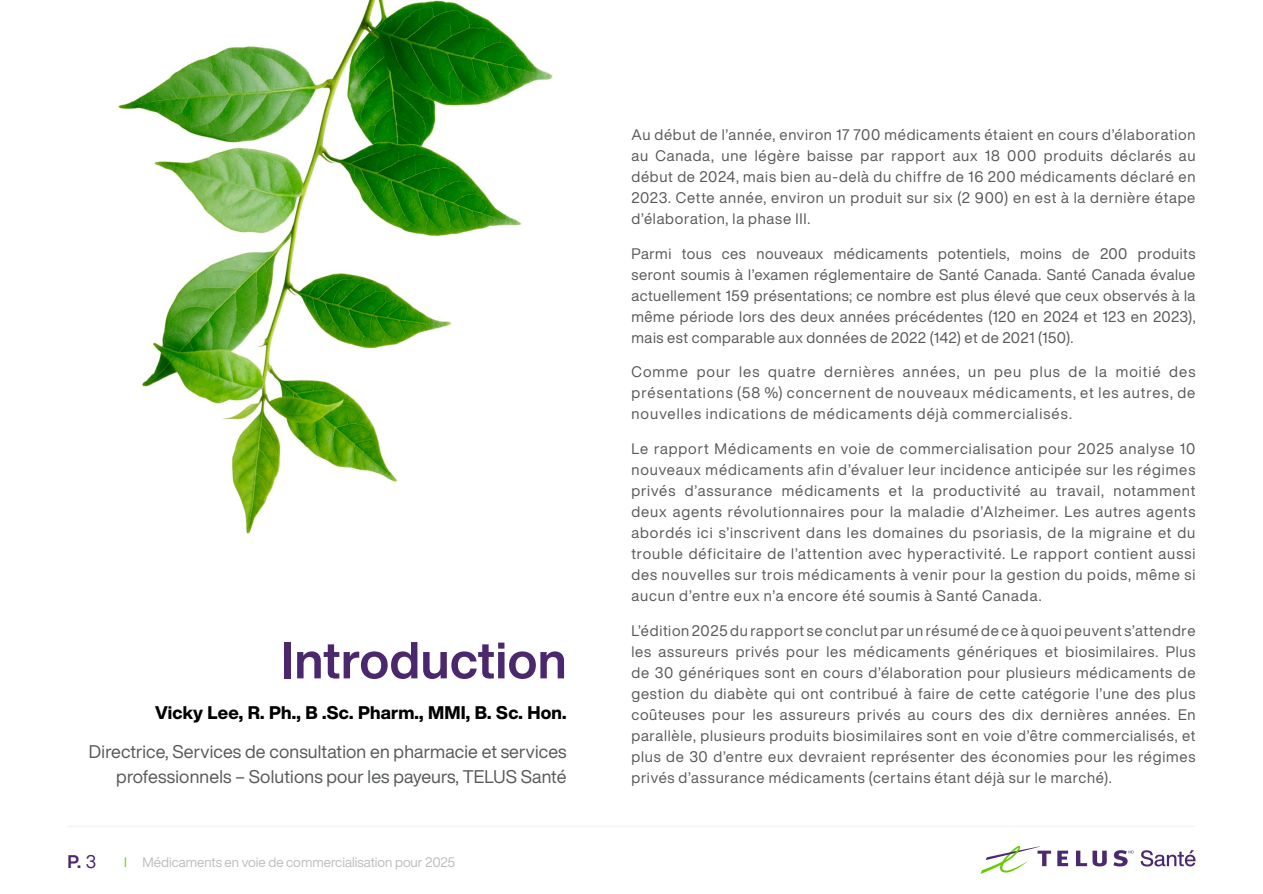
<style>
.page{position:relative;width:1263px;height:894px;background:#fff}
.page>*{position:absolute;margin:0;border:0;box-sizing:border-box;transform-origin:0 0}
.Body{font:51px "H Nfor TELUS Display Bd";letter-spacing:.01em;color:#4b286d}
.Body-2{font:18px/25.5px "H Nfor TELUS Display";letter-spacing:.01em;color:#58595b;text-align:right}
.Body-3{font:18px "H Nfor TELUS Display X Bd";letter-spacing:.01em;color:#000}
.t1{font:18px "H Nfor TELUS Display Bd";color:#4b286d}
.Body-4{font:15px/21px "H Nfor TELUS Display";letter-spacing:.05em;color:#58595b;text-align:justify}
.t2{font:13.5px "H Nfor TELUS Display";color:#bcbec0}
.s1{font-family:"H Nfor TELUS Display"}
.s2{color:#6c0}
</style>
<div class="page">
<hr style="left:68px;top:825px;width:1127px;height:1px;background:#f4f5f7">
<svg style="left:1057px;top:850px;width:11px;height:15px"></svg>
<svg style="left:1076px;top:850px;width:30px;height:16px"></svg>
<svg style="left:981px;top:845px;width:70px;height:28px"></svg>
<svg style="left:1113px;top:850px;width:21px;height:16px"></svg>
<svg style="left:1140px;top:850px;width:55px;height:16px"></svg>
<img style="left:118px;top:0;width:435px;height:534px">
<p class="Body" style="left:281px;top:625px;width:287px">Introduction</p>
<p class="Body-3" style="left:155px;top:699px;width:413px">Vicky Lee, R. Ph., B .Sc. Pharm., MMI, B. Sc. Hon.</p>
<p class="Body-2" style="left:89px;top:738px;width:479px">Directrice, Services de consultation en pharmacie et services professionnels – Solutions pour les payeurs, TELUS Santé</p>
<p class="t1" style="left:68px;top:849px;width:30px">P. <span class="s1">3</span></p>
<p class="t2" style="left:124px;top:853px;width:332px"><span class="s2">l</span> Médicaments en voie de commercialisation pour 2025</p>
<p class="Body-4" style="left:631px;top:124px;width:565px">Au début de l’année, environ 17 700 médicaments étaient en cours d’élaboration au Canada, une légère baisse par rapport aux 18 000 produits déclarés au début de 2024, mais bien au-delà du chiffre de 16 200 médicaments déclaré en 2023. Cette année, environ un produit sur six (2 900) en est à la dernière étape d’élaboration, la phase III.</p>
<p class="Body-4" style="left:631px;top:243px;width:565px">Parmi tous ces nouveaux médicaments potentiels, moins de 200 produits seront soumis à l’examen réglementaire de Santé Canada. Santé Canada évalue actuellement 159 présentations; ce nombre est plus élevé que ceux observés à la même période lors des deux années précédentes (120 en 2024 et 123 en 2023), mais est comparable aux données de 2022 (142) et de 2021 (150).</p>
<p class="Body-4" style="left:631px;top:361px;width:565px">Comme pour les quatre dernières années, un peu plus de la moitié des présentations (58 %) concernent de nouveaux médicaments, et les autres, de nouvelles indications de médicaments déjà commercialisés.</p>
<p class="Body-4" style="left:631px;top:438px;width:565px">Le rapport Médicaments en voie de commercialisation pour 2025 analyse 10 nouveaux médicaments afin d’évaluer leur incidence anticipée sur les régimes privés d’assurance médicaments et la productivité au travail, notamment deux agents révolutionnaires pour la maladie d’Alzheimer. Les autres agents abordés ici s’inscrivent dans les domaines du psoriasis, de la migraine et du trouble déficitaire de l’attention avec hyperactivité. Le rapport contient aussi des nouvelles sur trois médicaments à venir pour la gestion du poids, même si aucun d’entre eux n’a encore été soumis à Santé Canada.</p>
<p class="Body-4" style="left:631px;top:619px;width:565px">L’édition 2025 du rapport se conclut par un résumé de ce à quoi peuvent s’attendre les assureurs privés pour les médicaments génériques et biosimilaires. Plus de 30 génériques sont en cours d’élaboration pour plusieurs médicaments de gestion du diabète qui ont contribué à faire de cette catégorie l’une des plus coûteuses pour les assureurs privés au cours des dix dernières années. En parallèle, plusieurs produits biosimilaires sont en voie d’être commercialisés, et plus de 30 d’entre eux devraient représenter des économies pour les régimes privés d’assurance médicaments (certains étant déjà sur le marché).</p>
</div>
